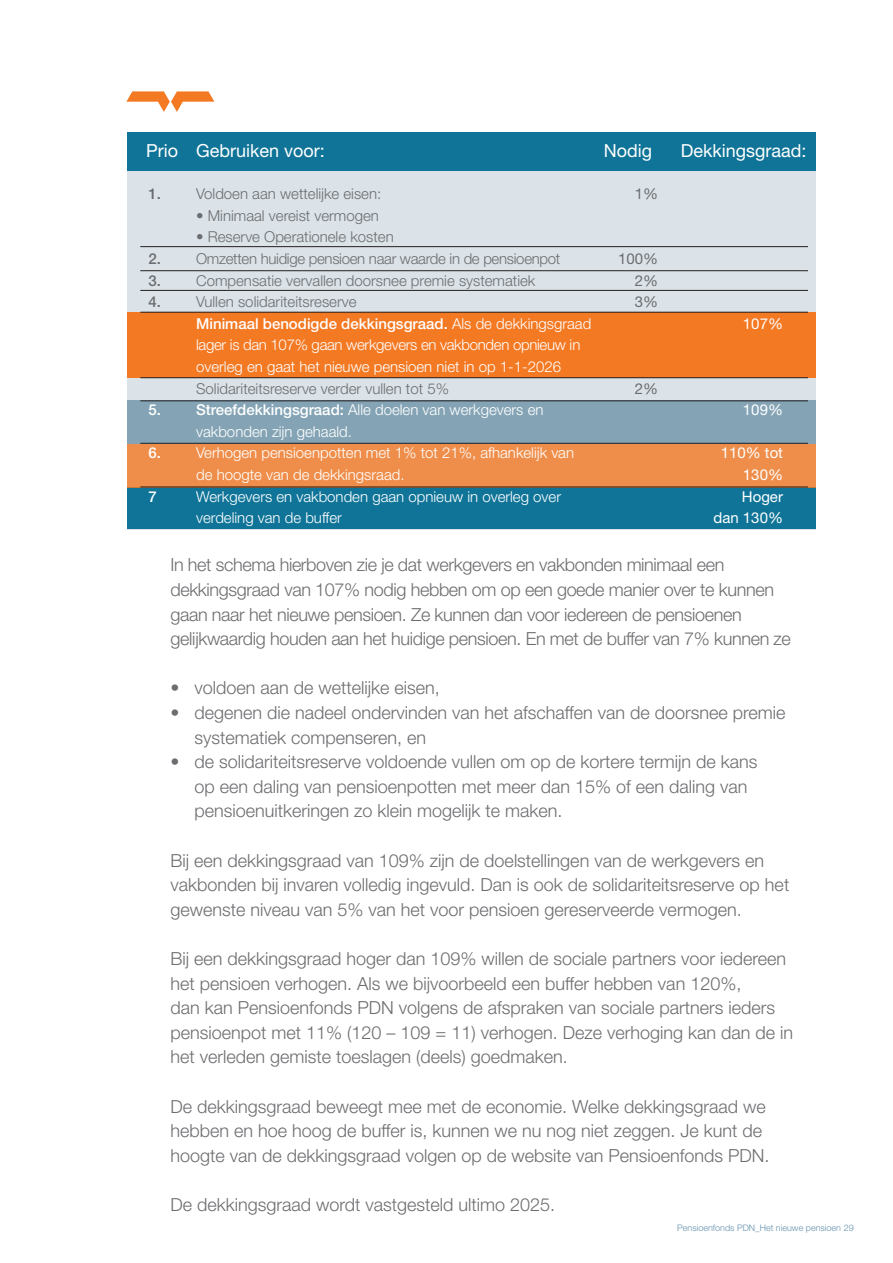
<style>
.page{position:relative;width:893px;height:1263px;background:#fff}
.page>*{position:absolute;margin:0;border:0;box-sizing:border-box;transform-origin:0 0}
.t1{font:300 18px/24.6px "Helvetica Neue LT Pro";color:#6c6d70}
.t2{font:300 18px/24.6px "Helvetica Neue LT Pro";letter-spacing:-.02em;color:#6c6d70}
.t3{font:18px "Helvetica Neue LT Pro";color:#fff}
.t4{font:300 15px/21.6px "Helvetica Neue LT Pro";color:#fff}
.t5{font:300 15px "Helvetica Neue LT Pro";color:#6c6d70}
.t6{font:300 15px/21.6px "Helvetica Neue LT Pro";letter-spacing:-.02em;color:#fff}
.t7{font:300 15px "Helvetica Neue LT Pro";letter-spacing:-.02em;color:#6c6d70}
.t8{font:15px/21.6px "Helvetica Neue LT Pro";color:#fff;text-align:right}
.t9{font:15px "Helvetica Neue LT Pro";color:#6c6d70}
.t10{font:500 15px "Helvetica Neue LT Pro";color:#6c6d70}
.t11{font:500 15px "Helvetica Neue LT Pro";color:#fff}
.t12{font:300 9px "Helvetica Neue LT Pro";color:#6591ae}
.s1{font-weight:500}
</style>
<div class="page">
<div style="left:127px;top:132px;width:689px;height:397px;background:#dbe3e8"></div>
<div style="left:127px;top:132px;width:689px;height:38px;background:#0f7498"></div>
<div style="left:127px;top:487px;width:689px;height:42px;background:#0f7498"></div>
<div style="left:127px;top:312px;width:689px;height:66px;background:#f47923"></div>
<div style="left:127px;top:443px;width:689px;height:44px;background:#ef8e4a"></div>
<div style="left:127px;top:400px;width:689px;height:44px;background:#84a4b5"></div>
<svg style="left:126px;top:91px;width:88px;height:21px"></svg>
<hr style="left:140px;top:246px;width:668px;height:1px;background:#231f20">
<hr style="left:140px;top:270px;width:668px;height:1px;background:#231f20">
<hr style="left:140px;top:290px;width:668px;height:1px;background:#231f20">
<hr style="left:140px;top:312px;width:668px;height:1px;background:#231f20">
<hr style="left:140px;top:400px;width:668px;height:1px;background:#231f20">
<hr style="left:140px;top:443px;width:668px;height:1px;background:#231f20">
<hr style="left:140px;top:487px;width:668px;height:1px;background:#231f20">
<hr style="left:140px;top:377px;width:668px;height:1px;background:#231f20">
<p class="t3" style="left:146px;top:140px;width:33px">Prio</p>
<p class="t3" style="left:196px;top:140px;width:130px">Gebruiken voor:</p>
<p class="t5" style="left:196px;top:185px;width:187px">Voldoen aan wettelijke eisen:</p>
<p class="t5" style="left:196px;top:206px;width:184px">• Minimaal vereist vermogen</p>
<p class="t5" style="left:196px;top:228px;width:199px">• Reserve Operationele kosten</p>
<p class="t7" style="left:196px;top:249px;width:366px">Omzetten huidige pensioen naar waarde in de pensioenpot</p>
<p class="t5" style="left:196px;top:271px;width:341px">Compensatie vervallen doorsnee premie systematiek</p>
<p class="t5" style="left:196px;top:293px;width:162px">Vullen solidariteitsreserve</p>
<p class="t6" style="left:196px;top:312px;width:397px"><span class="s1">Minimaal benodigde dekkingsgraad.</span> Als de dekkingsgraad lager is dan 107% gaan werkgevers en vakbonden opnieuw in overleg en gaat het nieuwe pensioen niet in op 1-1-2026</p>
<p class="t5" style="left:196px;top:379px;width:254px">Solidariteitsreserve verder vullen tot 5%</p>
<p class="t4" style="left:196px;top:399px;width:349px"><span class="s1">Streefdekkingsgraad:</span> Alle doelen van werkgevers en vakbonden zijn gehaald.</p>
<p class="t4" style="left:196px;top:442px;width:379px">Verhogen pensioenpotten met 1% tot 21%, afhankelijk van de hoogte van de dekkingsraad.</p>
<p class="t4" style="left:196px;top:485px;width:366px">Werkgevers en vakbonden gaan opnieuw in overleg over verdeling van de buffer</p>
<p class="t10" style="left:148px;top:185px;width:14px">1.</p>
<p class="t10" style="left:148px;top:250px;width:14px">2.</p>
<p class="t10" style="left:148px;top:271px;width:14px">3.</p>
<p class="t10" style="left:148px;top:293px;width:14px">4.</p>
<p class="t11" style="left:148px;top:401px;width:14px">5.</p>
<p class="t11" style="left:148px;top:444px;width:14px">6.</p>
<p class="t11" style="left:148px;top:487px;width:10px">7</p>
<p class="t3" style="left:604px;top:140px;width:50px">Nodig</p>
<p class="t3" style="left:681px;top:140px;width:127px">Dekkingsgraad:</p>
<p class="t9" style="left:635px;top:185px;width:25px">1%</p>
<p class="t9" style="left:618px;top:249px;width:42px">100%</p>
<p class="t9" style="left:635px;top:271px;width:25px">2%</p>
<p class="t9" style="left:635px;top:293px;width:25px">3%</p>
<p class="t9" style="left:635px;top:379px;width:25px">2%</p>
<p class="t8" style="left:743px;top:312px;width:42px">107%</p>
<p class="t8" style="left:743px;top:399px;width:42px">109%</p>
<p class="t8" style="left:721px;top:442px;width:64px">110% tot<br>130%</p>
<p class="t8" style="left:713px;top:485px;width:71px">Hoger dan 130%</p>
<p class="t2" style="left:170px;top:552px;width:622px">In het schema hierboven zie je dat werkgevers en vakbonden minimaal een dekkingsgraad van 107% nodig hebben om op een goede manier over te kunnen gaan naar het nieuwe pensioen. Ze kunnen dan voor iedereen de pensioenen gelijkwaardig houden aan het huidige pensioen. En met de buffer van 7% kunnen ze</p>
<p class="t1" style="left:170px;top:675px;width:271px">• voldoen aan de wettelijke eisen,</p>
<p class="t1" style="left:194px;top:700px;width:593px;text-indent:-24px">• degenen die nadeel ondervinden van het afschaffen van de doorsnee premie systematiek compenseren, en</p>
<p class="t1" style="left:194px;top:749px;width:565px;text-indent:-24px">• de solidariteitsreserve voldoende vullen om op de kortere termijn de kans op een daling van pensioenpotten met meer dan 15% of een daling van pensioenuitkeringen zo klein mogelijk te maken.</p>
<p class="t1" style="left:170px;top:847px;width:620px">Bij een dekkingsgraad van 109% zijn de doelstellingen van de werkgevers en vakbonden bij invaren volledig ingevuld. Dan is ook de solidariteitsreserve op het gewenste niveau van 5% van het voor pensioen gereserveerde vermogen.</p>
<p class="t1" style="left:170px;top:946px;width:624px">Bij een dekkingsgraad hoger dan 109% willen de sociale partners voor iedereen het pensioen verhogen. Als we bijvoorbeeld een buffer hebben van 120%,<br>dan kan Pensioenfonds PDN volgens de afspraken van sociale partners ieders pensioenpot met 11% (120 – 109 = 11) verhogen. Deze verhoging kan dan de in het verleden gemiste toeslagen (deels) goedmaken.</p>
<p class="t1" style="left:170px;top:1093px;width:601px">De dekkingsgraad beweegt mee met de economie. Welke dekkingsgraad we hebben en hoe hoog de buffer is, kunnen we nu nog niet zeggen. Je kunt de hoogte van de dekkingsgraad volgen op de website van Pensioenfonds PDN.</p>
<p class="t1" style="left:170px;top:1192px;width:386px">De dekkingsgraad wordt vastgesteld ultimo 2025.</p>
<p class="t12" style="left:677px;top:1222px;width:178px">Pensioenfonds PDN_Het nieuwe pensioen 29</p>
</div>
